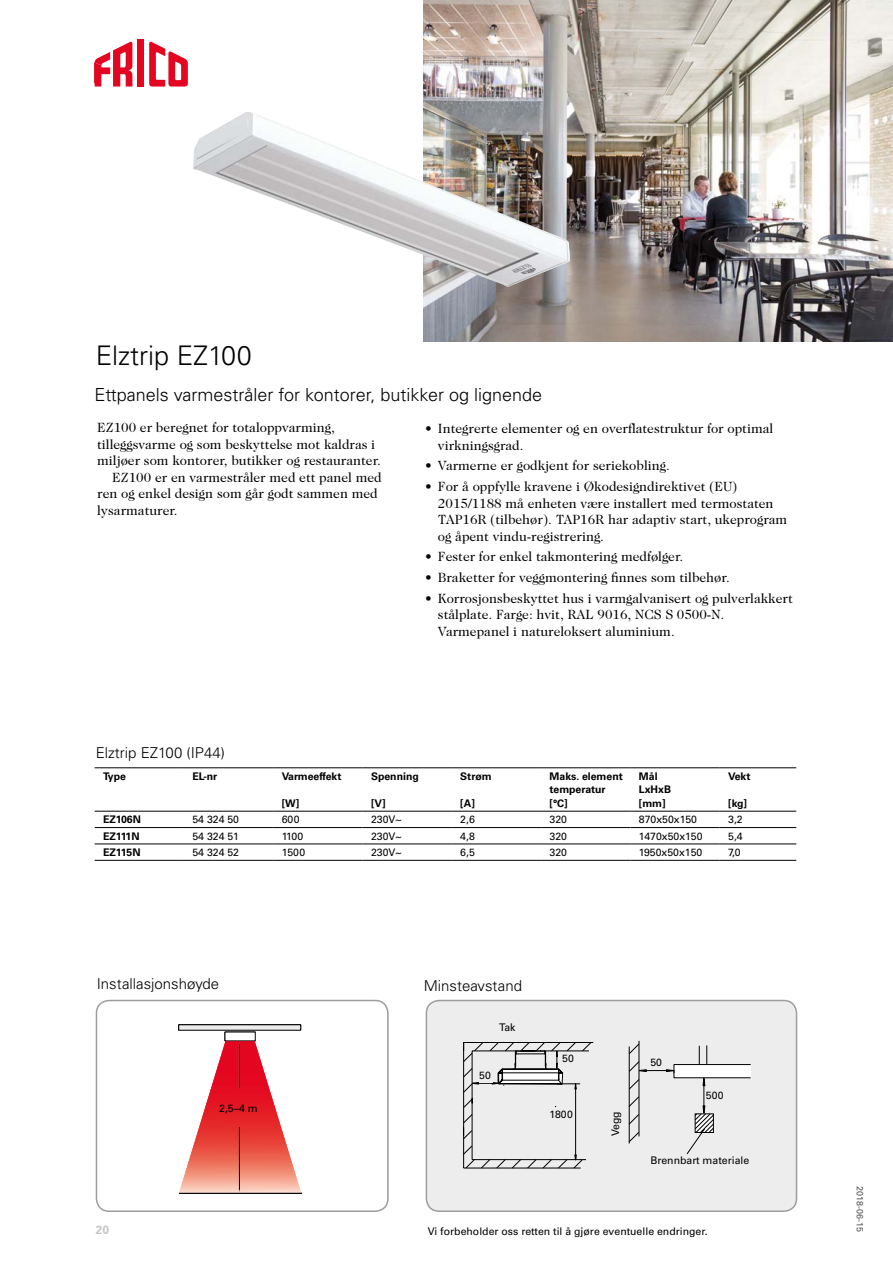
<style>
.page{position:relative;width:893px;height:1263px;background:#fff}
.page>*{position:absolute;margin:0;border:0;box-sizing:border-box;transform-origin:0 0}
.t1{font:300 27px "Univers";color:#000}
.t2{font:300 18px "Univers";color:#000}
.t3{font:300 15px "Univers";color:#000}
.t4{font:13.5px/16.5px "Caslon Two Twenty Four";color:#000}
.t5{font:700 12px "Univers";color:#c6c6c6}
.t6{font:10.5px "Univers";color:#000}
.t7{font:700 10.5px/13.5px "Univers";color:#000}
.t8{font:9px "Univers";letter-spacing:-.015em;color:#525251}
</style>
<div class="page">
<img style="left:424px;top:0;width:469px;height:342px">
<img style="left:193px;top:111px;width:377px;height:176px">
<div style="left:179px;top:1025px;width:122px;height:5px;background:#ededed"></div>
<svg style="left:179px;top:1041px;width:122px;height:152px"></svg>
<hr style="left:239px;top:1043px;width:1px;height:46px;background:#000">
<hr style="left:179px;top:1193px;width:123px;height:1px;background:#000">
<div style="left:96px;top:1000px;width:293px;height:212px;border:2px solid #9d9d9c;border-radius:13px"></div>
<div style="left:426px;top:1000px;width:370px;height:211px;background:#ededed;border-radius:13px"></div>
<div style="left:426px;top:1000px;width:371px;height:212px;border:2px solid #9d9d9c;border-radius:13px"></div>
<hr style="left:464px;top:1168px;width:117px;height:1px;background:#000">
<hr style="left:464px;top:1042px;width:129px;height:1px;background:#000">
<svg style="left:463px;top:1042px;width:128px;height:126px"></svg>
<div style="left:549px;top:1110px;width:25px;height:15px;background:#ededed"></div>
<svg style="left:629px;top:1041px;width:122px;height:114px"></svg>
<div style="left:547px;top:1055px;width:9px;height:12px;background:#ededed"></div>
<div style="left:479px;top:1071px;width:14px;height:11px;background:#ededed"></div>
<div style="left:77px;top:24px;width:296px;height:88px;background:#fff"></div>
<div style="left:137px;top:39px;width:7px;height:48px;background:#e40520"></div>
<svg style="left:149px;top:41px;width:39px;height:46px"></svg>
<svg style="left:95px;top:41px;width:37px;height:46px"></svg>
<hr style="left:95px;top:767px;width:89px;height:1px;background:#000">
<hr style="left:184px;top:767px;width:89px;height:1px;background:#000">
<hr style="left:273px;top:767px;width:90px;height:1px;background:#000">
<hr style="left:363px;top:767px;width:89px;height:1px;background:#000">
<hr style="left:452px;top:767px;width:89px;height:1px;background:#000">
<hr style="left:541px;top:767px;width:89px;height:1px;background:#000">
<hr style="left:630px;top:767px;width:90px;height:1px;background:#000">
<hr style="left:720px;top:767px;width:76px;height:1px;background:#000">
<hr style="left:95px;top:811px;width:89px;height:1px;background:#000">
<hr style="left:184px;top:811px;width:89px;height:1px;background:#000">
<hr style="left:273px;top:811px;width:90px;height:1px;background:#000">
<hr style="left:363px;top:811px;width:89px;height:1px;background:#000">
<hr style="left:452px;top:811px;width:89px;height:1px;background:#000">
<hr style="left:541px;top:811px;width:89px;height:1px;background:#000">
<hr style="left:630px;top:811px;width:90px;height:1px;background:#000">
<hr style="left:720px;top:811px;width:76px;height:1px;background:#000">
<hr style="left:95px;top:860px;width:89px;height:1px;background:#000">
<hr style="left:184px;top:860px;width:89px;height:1px;background:#000">
<hr style="left:273px;top:860px;width:90px;height:1px;background:#000">
<hr style="left:363px;top:860px;width:89px;height:1px;background:#000">
<hr style="left:452px;top:860px;width:89px;height:1px;background:#000">
<hr style="left:541px;top:860px;width:89px;height:1px;background:#000">
<hr style="left:630px;top:860px;width:90px;height:1px;background:#000">
<hr style="left:720px;top:860px;width:76px;height:1px;background:#000">
<hr style="left:95px;top:827px;width:89px;height:1px;background:#000">
<hr style="left:184px;top:827px;width:89px;height:1px;background:#000">
<hr style="left:273px;top:827px;width:90px;height:1px;background:#000">
<hr style="left:363px;top:827px;width:89px;height:1px;background:#000">
<hr style="left:452px;top:827px;width:89px;height:1px;background:#000">
<hr style="left:630px;top:827px;width:90px;height:1px;background:#000">
<hr style="left:720px;top:827px;width:76px;height:1px;background:#000">
<hr style="left:95px;top:844px;width:89px;height:1px;background:#000">
<hr style="left:184px;top:844px;width:89px;height:1px;background:#000">
<hr style="left:273px;top:844px;width:90px;height:1px;background:#000">
<hr style="left:363px;top:844px;width:89px;height:1px;background:#000">
<hr style="left:452px;top:844px;width:89px;height:1px;background:#000">
<hr style="left:630px;top:844px;width:90px;height:1px;background:#000">
<hr style="left:720px;top:844px;width:76px;height:1px;background:#000">
<hr style="left:541px;top:827px;width:89px;height:1px;background:#000">
<hr style="left:541px;top:844px;width:89px;height:1px;background:#000">
<h1 class="t1" style="left:96px;top:339px;width:158px">Elztrip EZ100</h1>
<h2 class="t2" style="left:95px;top:383px;width:449px">Ettpanels varmestråler for kontorer, butikker og lignende</h2>
<p class="t4" style="left:438px;top:420px;width:337px;text-indent:-13px">• Integrerte elementer og en overflatestruktur for optimal virkningsgrad.</p>
<p class="t4" style="left:425px;top:457px;width:246px">• Varmerne er godkjent for seriekobling.</p>
<p class="t4" style="left:438px;top:478px;width:351px;text-indent:-13px">• For å oppfylle kravene i Økodesigndirektivet (EU)<br>2015/1188 må enheten være installert med termostaten TAP16R (tilbehør). TAP16R har adaptiv start, ukeprogram og åpent vindu-registrering.</p>
<p class="t4" style="left:425px;top:548px;width:260px">• Fester for enkel takmontering medfølger.</p>
<p class="t4" style="left:425px;top:569px;width:306px">• Braketter for veggmontering finnes som tilbehør.</p>
<p class="t4" style="left:438px;top:590px;width:356px;text-indent:-13px">• Korrosjonsbeskyttet hus i varmgalvanisert og pulverlakkert stålplate. Farge: hvit, RAL 9016, NCS S 0500-N.<br>Varmepanel i natureloksert aluminium.</p>
<p class="t4" style="left:97px;top:419px;width:239px">EZ100 er beregnet for totaloppvarming,</p>
<p class="t4" style="left:97px;top:436px;width:280px">tilleggsvarme og som beskyttelse mot kaldras i</p>
<p class="t4" style="left:97px;top:452px;width:285px">miljøer som kontorer, butikker og restauranter.</p>
<p class="t4" style="left:112px;top:469px;width:271px">EZ100 er en varmestråler med ett panel med</p>
<p class="t4" style="left:97px;top:485px;width:282px">ren og enkel design som går godt sammen med</p>
<p class="t4" style="left:97px;top:502px;width:82px">lysarmaturer.</p>
<p class="t3" style="left:96px;top:744px;width:131px">Elztrip EZ100 (IP44)</p>
<p class="t7" style="left:103px;top:769px;width:24px">Type</p>
<p class="t7" style="left:192px;top:769px;width:26px">EL-nr</p>
<p class="t7" style="left:282px;top:769px;width:61px">Varmeeffekt</p>
<p class="t7" style="left:282px;top:796px;width:19px">[W]</p>
<p class="t7" style="left:371px;top:769px;width:49px">Spenning</p>
<p class="t7" style="left:371px;top:796px;width:16px">[V]</p>
<p class="t7" style="left:460px;top:769px;width:33px">Strøm</p>
<p class="t7" style="left:460px;top:796px;width:16px">[A]</p>
<p class="t7" style="left:550px;top:769px;width:75px">Maks. element temperatur [°C]</p>
<p class="t7" style="left:639px;top:770px;width:34px">Mål<br>LxHxB [mm]</p>
<p class="t7" style="left:728px;top:770px;width:24px">Vekt</p>
<p class="t7" style="left:728px;top:797px;width:20px">[kg]</p>
<p class="t7" style="left:103px;top:813px;width:39px">EZ106N</p>
<p class="t6" style="left:192px;top:813px;width:48px">54 324 50</p>
<p class="t6" style="left:282px;top:813px;width:19px">600</p>
<p class="t6" style="left:371px;top:813px;width:32px">230V~</p>
<p class="t6" style="left:460px;top:813px;width:16px">2,6</p>
<p class="t6" style="left:550px;top:813px;width:19px">320</p>
<p class="t6" style="left:639px;top:813px;width:60px">870x50x150</p>
<p class="t6" style="left:728px;top:813px;width:16px">3,2</p>
<p class="t7" style="left:103px;top:829px;width:38px">EZ111N</p>
<p class="t6" style="left:192px;top:830px;width:48px">54 324 51</p>
<p class="t6" style="left:282px;top:830px;width:23px">1100</p>
<p class="t6" style="left:371px;top:830px;width:32px">230V~</p>
<p class="t6" style="left:460px;top:830px;width:16px">4,8</p>
<p class="t6" style="left:550px;top:830px;width:19px">320</p>
<p class="t6" style="left:639px;top:830px;width:65px">1470x50x150</p>
<p class="t6" style="left:728px;top:830px;width:16px">5,4</p>
<p class="t7" style="left:103px;top:846px;width:39px">EZ115N</p>
<p class="t6" style="left:192px;top:846px;width:48px">54 324 52</p>
<p class="t6" style="left:282px;top:846px;width:25px">1500</p>
<p class="t6" style="left:371px;top:846px;width:32px">230V~</p>
<p class="t6" style="left:460px;top:846px;width:16px">6,5</p>
<p class="t6" style="left:550px;top:846px;width:19px">320</p>
<p class="t6" style="left:639px;top:846px;width:65px">1950x50x150</p>
<p class="t6" style="left:728px;top:846px;width:14px">7,0</p>
<p class="t3" style="left:97px;top:975px;width:124px">Installasjonshøyde</p>
<p class="t5" style="left:96px;top:1223px;width:15px">20</p>
<p class="t6" style="left:219px;top:1102px;width:40px">2,5–4 m</p>
<p class="t3" style="left:424px;top:976px;width:100px">Minsteavstand</p>
<p class="t6" style="left:499px;top:1021px;width:18px">Tak</p>
<p class="t6" style="left:479px;top:1069px;width:13px">50</p>
<p class="t6" style="left:562px;top:1052px;width:13px">50</p>
<p class="t6" style="left:549px;top:1108px;width:25px">1800</p>
<p class="t6" style="left:609px;top:1136px;width:26px;rotate:-90deg">Vegg</p>
<p class="t6" style="left:650px;top:1056px;width:13px">50</p>
<p class="t6" style="left:706px;top:1089px;width:19px">500</p>
<p class="t6" style="left:650px;top:1154px;width:100px">Brennbart materiale</p>
<p class="t6" style="left:428px;top:1225px;width:282px">Vi forbeholder oss retten til å gjøre eventuelle endringer.</p>
<p class="t8" style="left:865px;top:1186px;width:47px;rotate:90deg">2018-06-15</p>
</div>
